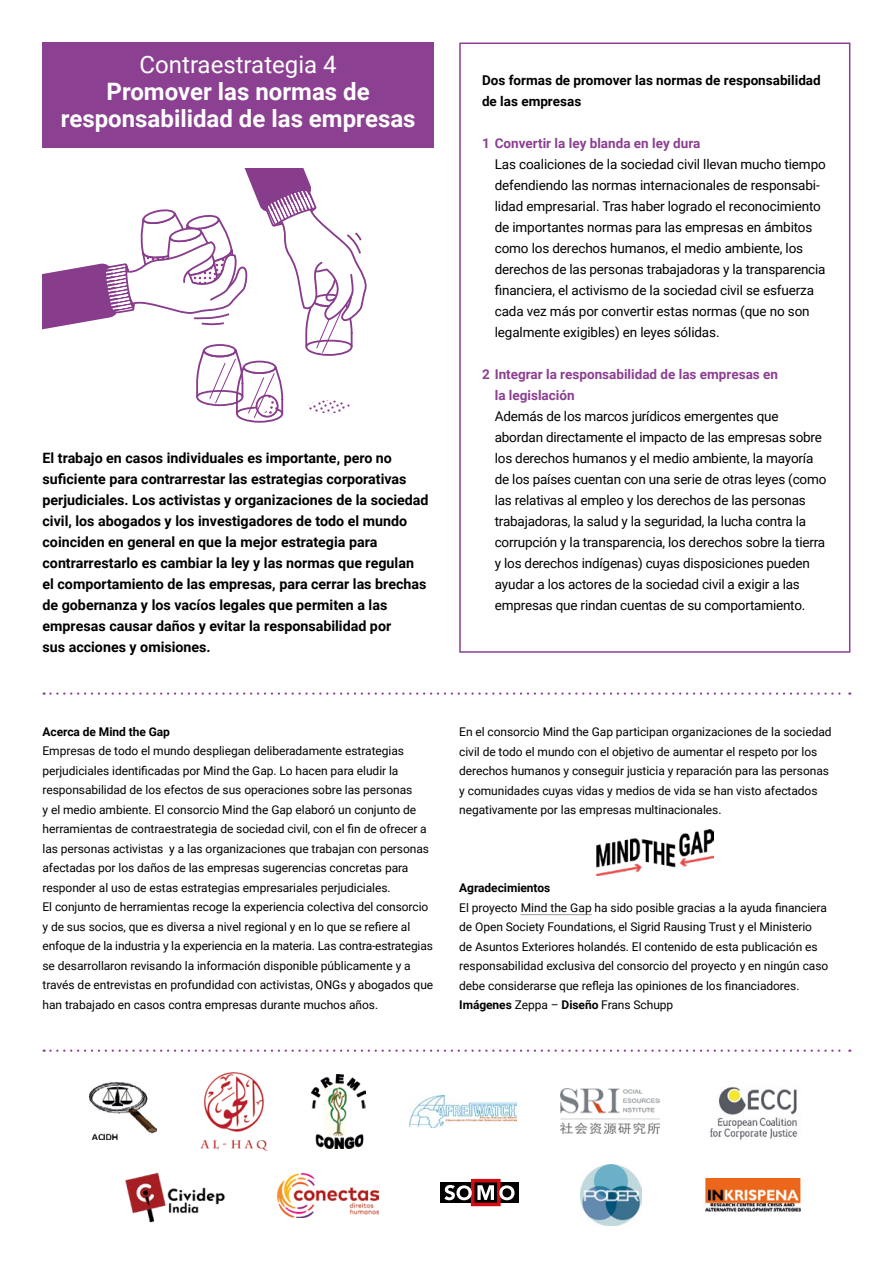
<style>
.page{position:relative;width:893px;height:1263px;background:#fff}
.page>*{position:absolute;margin:0;border:0;box-sizing:border-box;transform-origin:0 0}
.t1{font:700 24px/27px "Roboto";color:#fff;text-align:center}
.t2{font:24px "Roboto";color:#fff}
.t3{font:700 14.25px/21px "Roboto";color:#000}
.t4{font:13.5px/21px "Roboto";letter-spacing:-.015em;color:#000}
.t5{font:700 13.5px/21px "Roboto";color:#8c4091}
.t6{font:700 13.5px/21px "Roboto";color:#000}
.t7{font:12px/19.5px "Roboto";letter-spacing:-.005em;color:#000}
.t8{font:700 12px "Roboto";letter-spacing:-.005em;color:#000}
.s1{font-weight:700}
</style>
<div class="page">
<img style="left:278px;top:1173px;width:100px;height:44px">
<img style="left:125px;top:1172px;width:100px;height:51px">
<div style="left:440px;top:1182px;width:78px;height:21px;background:#000"></div>
<svg style="left:444px;top:1179px;width:71px;height:27px"></svg>
<img style="left:705px;top:1178px;width:96px;height:34px">
<img style="left:580px;top:1164px;width:62px;height:62px">
<img style="left:90px;top:1083px;width:67px;height:57px">
<img style="left:409px;top:1095px;width:107px;height:32px">
<img style="left:311px;top:1074px;width:54px;height:74px">
<img style="left:200px;top:1072px;width:67px;height:78px">
<img style="left:710px;top:1086px;width:88px;height:54px">
<img style="left:560px;top:1089px;width:100px;height:44px">
<div style="left:43px;top:43px;width:391px;height:105px;background:#8c4091"></div>
<svg style="left:43px;top:169px;width:324px;height:254px"></svg>
<div style="left:459px;top:43px;width:391px;height:610px;border:2px solid #8c4091"></div>
<svg style="left:44px;top:692px;width:806px;height:3px"></svg>
<svg style="left:44px;top:1049px;width:806px;height:3px"></svg>
<hr style="left:521px;top:914px;width:71px;height:1px;background:#9d9d9c">
<img style="left:596px;top:829px;width:117px;height:46px">
<h1 class="t2" style="left:140px;top:48px;width:199px">Contraestrategia 4</h1>
<h1 class="t1" style="left:61px;top:77px;width:356px">Promover las normas de responsabilidad de las empresas</h1>
<p class="t3" style="left:43px;top:446px;width:388px">El trabajo en casos individuales es importante, pero no suficiente para contrarrestar las estrategias corporativas perjudiciales. Los activistas y organizaciones de la sociedad civil, los abogados y los investigadores de todo el mundo coinciden en general en que la mejor estrategia para contrarrestarlo es cambiar la ley y las normas que regulan el comportamiento de las empresas, para cerrar las brechas de gobernanza y los vacíos legales que permiten a las empresas causar daños y evitar la responsabilidad por<br>sus acciones y omisiones.</p>
<p class="t6" style="left:482px;top:69px;width:340px">Dos formas de promover las normas de responsabilidad de las empresas</p>
<p class="t5" style="left:482px;top:132px;width:220px">1 Convertir la ley blanda en ley dura</p>
<p class="t4" style="left:495px;top:153px;width:332px">Las coaliciones de la sociedad civil llevan mucho tiempo defendiendo las normas internacionales de responsabi&shy;lidad empresarial. Tras haber logrado el reconocimiento de importantes normas para las empresas en ámbitos como los derechos humanos, el medio ambiente, los derechos de las personas trabajadoras y la transparencia financiera, el activismo de la sociedad civil se esfuerza cada vez más por convertir estas normas (que no son legalmente exigibles) en leyes sólidas.</p>
<p class="t5" style="left:495px;top:363px;width:285px;text-indent:-13px">2 Integrar la responsabilidad de las empresas en la legislación</p>
<p class="t4" style="left:495px;top:405px;width:333px">Además de los marcos jurídicos emergentes que abordan directamente el impacto de las empresas sobre los derechos humanos y el medio ambiente, la mayoría de los países cuentan con una serie de otras leyes (como las relativas al empleo y los derechos de las personas trabajadoras, la salud y la seguridad, la lucha contra la corrupción y la transparencia, los derechos sobre la tierra y los derechos indígenas) cuyas disposiciones pueden ayudar a los actores de la sociedad civil a exigir a las empresas que rindan cuentas de su comportamiento.</p>
<p class="t8" style="left:43px;top:723px;width:129px">Acerca de Mind the Gap</p>
<p class="t7" style="left:43px;top:741px;width:392px">Empresas de todo el mundo despliegan deliberadamente estrategias perjudiciales identificadas por Mind the Gap. Lo hacen para eludir la responsabilidad de los efectos de sus operaciones sobre las personas<br>y el medio ambiente. El consorcio Mind the Gap elaboró un conjunto de herramientas de contraestrategia de sociedad civil, con el fin de ofrecer a las personas activistas y a las organizaciones que trabajan con personas afectadas por los daños de las empresas sugerencias concretas para responder al uso de estas estrategias empresariales perjudiciales.<br>El conjunto de herramientas recoge la experiencia colectiva del consorcio y de sus socios, que es diversa a nivel regional y en lo que se refiere al enfoque de la industria y la experiencia en la materia. Las contra-estrategias se desarrollaron revisando la información disponible públicamente y a través de entrevistas en profundidad con activistas, ONGs y abogados que han trabajado en casos contra empresas durante muchos años.</p>
<p class="t7" style="left:459px;top:722px;width:374px">En el consorcio Mind the Gap participan organizaciones de la sociedad civil de todo el mundo con el objetivo de aumentar el respeto por los derechos humanos y conseguir justicia y reparación para las personas y comunidades cuyas vidas y medios de vida se han visto afectados negativamente por las empresas multinacionales.</p>
<p class="t8" style="left:459px;top:879px;width:93px">Agradecimientos</p>
<p class="t7" style="left:459px;top:897px;width:371px">El proyecto Mind the Gap ha sido posible gracias a la ayuda financiera de Open Society Foundations, el Sigrid Rausing Trust y el Ministerio<br>de Asuntos Exteriores holandés. El contenido de esta publicación es responsabilidad exclusiva del consorcio del proyecto y en ningún caso debe considerarse que refleja las opiniones de los financiadores.<br><span class="s1">Imágenes</span> Zeppa – <span class="s1">Diseño</span> Frans Schupp</p>
</div>
